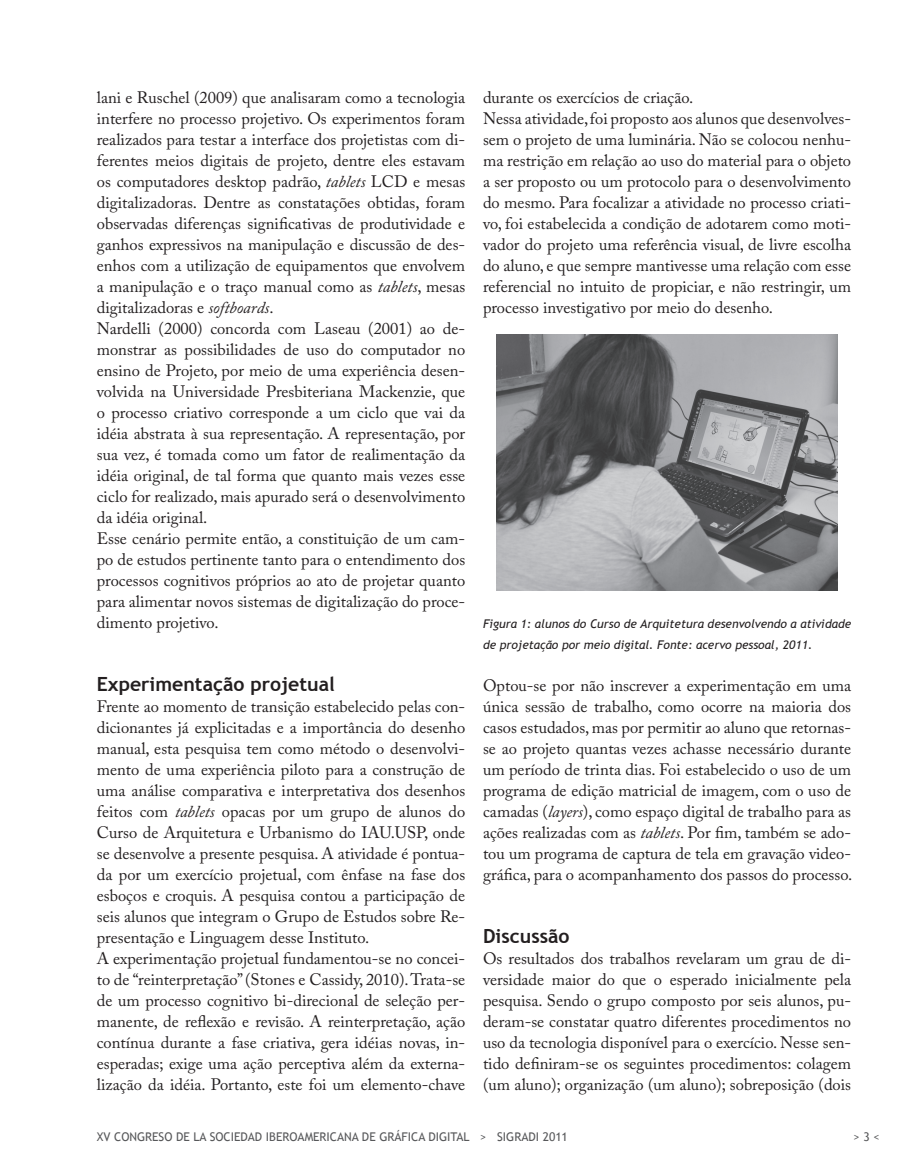
<style>
.page{position:relative;width:915px;height:1170px;background:#fff}
.page>*{position:absolute;margin:0;border:0;box-sizing:border-box;transform-origin:0 0}
.t1{font:700 19.5px "Trebuchet MS";color:#231f20}
.t2{font:16.5px/21px "Adobe Caslon Pro";color:#231f20}
.t3{font:italic 12px/21px "Trebuchet MS";color:#231f20}
.t4{font:12px "Trebuchet MS";color:#57585a}
.s1{font-style:italic}
</style>
<div class="page">
<img style="left:496px;top:335px;width:341px;height:255px">
<p class="t2" style="left:97px;top:86px;width:370px">lani e Ruschel (2009) que analisaram como a tecnologia interfere no processo projetivo. Os experimentos foram realizados para testar a interface dos projetistas com di&shy;ferentes meios digitais de projeto, dentre eles estavam os computadores desktop padrão, <span class="s1">tablets</span> LCD e mesas digitalizadoras. Dentre as constatações obtidas, foram observadas diferenças significativas de produtividade e ganhos expressivos na manipulação e discussão de des&shy;enhos com a utilização de equipamentos que envolvem a manipulação e o traço manual como as <span class="s1">tablets</span>, mesas digitalizadoras e <span class="s1">softboards</span>.<br>Nardelli (2000) concorda com Laseau (2001) ao de&shy;monstrar as possibilidades de uso do computador no ensino de Projeto, por meio de uma experiência desen&shy;volvida na Universidade Presbiteriana Mackenzie, que o processo criativo corresponde a um ciclo que vai da idéia abstrata à sua representação. A representação, por sua vez, é tomada como um fator de realimentação da idéia original, de tal forma que quanto mais vezes esse ciclo for realizado, mais apurado será o desenvolvimento da idéia original.<br>Esse cenário permite então, a constituição de um cam&shy;po de estudos pertinente tanto para o entendimento dos processos cognitivos próprios ao ato de projetar quanto para alimentar novos sistemas de digitalização do proce&shy;dimento projetivo.</p>
<p class="t1" style="left:97px;top:671px;width:239px">Experimentação projetual</p>
<p class="t2" style="left:97px;top:695px;width:370px">Frente ao momento de transição estabelecido pelas con&shy;dicionantes já explicitadas e a importância do desenho manual, esta pesquisa tem como método o desenvolvi&shy;mento de uma experiência piloto para a construção de uma análise comparativa e interpretativa dos desenhos feitos com <span class="s1">tablets</span> opacas por um grupo de alunos do Curso de Arquitetura e Urbanismo do IAU.USP, onde se desenvolve a presente pesquisa. A atividade é pontua&shy;da por um exercício projetual, com ênfase na fase dos esboços e croquis. A pesquisa contou a participação de seis alunos que integram o Grupo de Estudos sobre Re&shy;presentação e Linguagem desse Instituto.<br>A experimentação projetual fundamentou-se no concei&shy;to de “reinterpretação” (Stones e Cassidy, 2010). Trata-se de um processo cognitivo bi-direcional de seleção per&shy;manente, de reflexão e revisão. A reinterpretação, ação contínua durante a fase criativa, gera idéias novas, in&shy;esperadas; exige uma ação perceptiva além da externa&shy;lização da idéia. Portanto, este foi um elemento-chave</p>
<p class="t2" style="left:483px;top:86px;width:369px">durante os exercícios de criação.<br>Nessa atividade, foi proposto aos alunos que desenvolves&shy;sem o projeto de uma luminária. Não se colocou nenhu&shy;ma restrição em relação ao uso do material para o objeto a ser proposto ou um protocolo para o desenvolvimento do mesmo. Para focalizar a atividade no processo criati&shy;vo, foi estabelecida a condição de adotarem como moti&shy;vador do projeto uma referência visual, de livre escolha do aluno, e que sempre mantivesse uma relação com esse referencial no intuito de propiciar, e não restringir, um processo investigativo por meio do desenho.</p>
<p class="t3" style="left:483px;top:613px;width:369px">Figura 1: alunos do Curso de Arquitetura desenvolvendo a atividade de projetação por meio digital. Fonte: acervo pessoal, 2011.</p>
<p class="t2" style="left:483px;top:674px;width:370px;text-align:justify">Optou-se por não inscrever a experimentação em uma única sessão de trabalho, como ocorre na maioria dos casos estudados, mas por permitir ao aluno que retornas&shy;se ao projeto quantas vezes achasse necessário durante um período de trinta dias. Foi estabelecido o uso de um programa de edição matricial de imagem, com o uso de camadas (<span class="s1">layers</span>), como espaço digital de trabalho para as ações realizadas com as <span class="s1">tablets</span>. Por fim, também se ado&shy;tou um programa de captura de tela em gravação video&shy;gráfica, para o acompanhamento dos passos do processo.</p>
<p class="t1" style="left:483px;top:923px;width:88px">Discussão</p>
<p class="t2" style="left:483px;top:947px;width:369px;text-align:justify">Os resultados dos trabalhos revelaram um grau de di&shy;versidade maior do que o esperado inicialmente pela pesquisa. Sendo o grupo composto por seis alunos, pu&shy;deram-se constatar quatro diferentes procedimentos no uso da tecnologia disponível para o exercício. Nesse sen&shy;tido definiram-se os seguintes procedimentos: colagem (um aluno); organização (um aluno); sobreposição (dois</p>
<p class="t4" style="left:97px;top:1129px;width:472px">XV CONGRESO DE LA SOCIEDAD IBEROAMERICANA DE GRÁFICA DIGITAL &gt; SIGRADI 2011</p>
<p class="t4" style="left:853px;top:1129px;width:28px">&gt; 3 &lt;</p>
</div>
